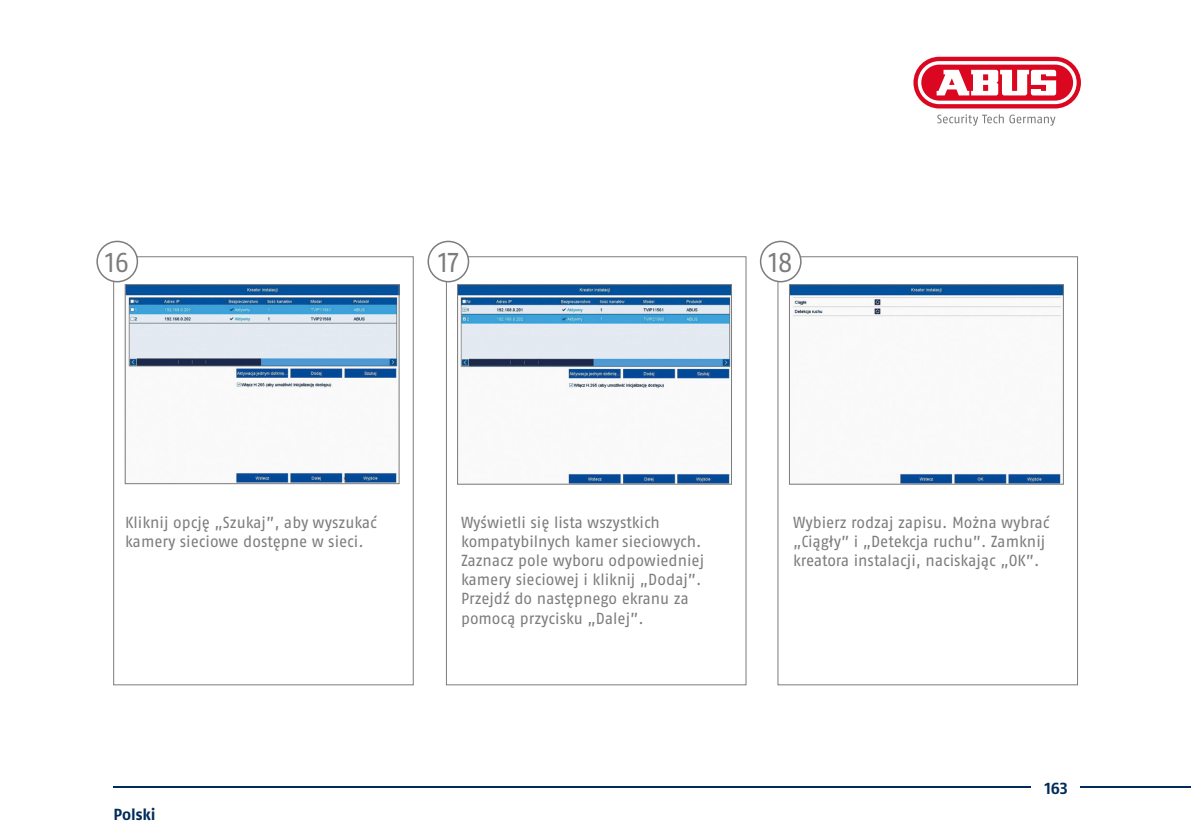
<style>
.page{position:relative;width:1191px;height:840px;background:#fff}
.page>*{position:absolute;margin:0;border:0;box-sizing:border-box;transform-origin:0 0}
.t1{font:27.2px "ABUS Fago Pro";color:#7c7c7c;scale:.94 1}
.t2{font:16px/19.2px "ABUS Fago Pro";color:#7c7c7c}
.t3{font:700 16px "ABUS Fago Pro";letter-spacing:-.005em;color:#002c59}
</style>
<div class="page">
<hr style="left:113px;top:785px;width:917px;height:2px;background:#002c59">
<hr style="left:1081px;top:785px;width:110px;height:2px;background:#002c59">
<svg style="left:913px;top:57px;width:168px;height:51px"></svg>
<svg style="left:917px;top:61px;width:159px;height:43px"></svg>
<svg style="left:937px;top:114px;width:118px;height:12px"></svg>
<div style="left:446px;top:256px;width:300px;height:429px;border:1px solid #7c7c7c"></div>
<div style="left:428px;top:241px;width:40px;height:40px;background:#fff;border-radius:50%"></div>
<div style="left:427px;top:240px;width:42px;height:42px;border:1px solid #7c7c7c;border-radius:50%"></div>
<img style="left:459px;top:286px;width:270px;height:196px">
<div style="left:457px;top:284px;width:274px;height:200px;border:1px solid #7c7c7c"></div>
<div style="left:777px;top:256px;width:301px;height:429px;border:1px solid #7c7c7c"></div>
<div style="left:760px;top:241px;width:41px;height:40px;background:#fff;border-radius:50%"></div>
<div style="left:760px;top:240px;width:41px;height:42px;border:1px solid #7c7c7c;border-radius:50%"></div>
<img style="left:791px;top:286px;width:270px;height:196px">
<div style="left:789px;top:284px;width:274px;height:200px;border:1px solid #7c7c7c"></div>
<div style="left:113px;top:256px;width:301px;height:429px;border:1px solid #7c7c7c"></div>
<div style="left:97px;top:241px;width:40px;height:40px;background:#fff;border-radius:50%"></div>
<div style="left:96px;top:240px;width:42px;height:42px;border:1px solid #7c7c7c;border-radius:50%"></div>
<img style="left:127px;top:286px;width:270px;height:195px">
<div style="left:125px;top:284px;width:274px;height:199px;border:1px solid #7c7c7c"></div>
<h1 class="t1" style="left:105px;top:246px;width:27px">16</h1>
<h1 class="t1" style="left:438px;top:246px;width:23px">17</h1>
<h1 class="t1" style="left:768px;top:246px;width:27px">18</h1>
<p class="t2" style="left:125px;top:512px;width:253px">Kliknij opcję „Szukaj”, aby wyszukać kamery sieciowe dostępne w sieci.</p>
<p class="t3" style="left:113px;top:804px;width:44px">Polski</p>
<p class="t2" style="left:461px;top:512px;width:245px">Wyświetli się lista wszystkich kompatybilnych kamer sieciowych.<br>Zaznacz pole wyboru odpowiedniej kamery sieciowej i kliknij „Dodaj”.<br>Przejdź do następnego ekranu za pomocą przycisku „Dalej”.</p>
<p class="t2" style="left:793px;top:512px;width:258px">Wybierz rodzaj zapisu. Można wybrać „Ciągły” i „Detekcja ruchu”. Zamknij kreatora instalacji, naciskając „OK”.</p>
<p class="t3" style="left:1044px;top:778px;width:25px">163</p>
</div>
